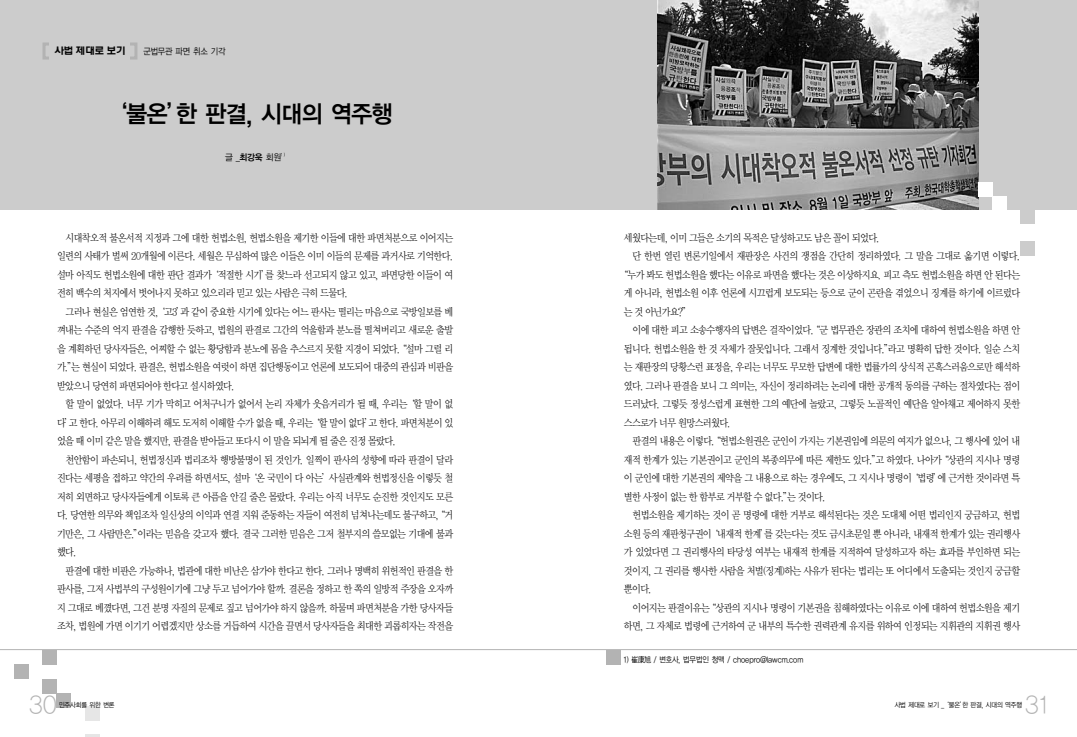
<style>
.page{position:relative;width:1077px;height:737px;background:#fff}
.page>*{position:absolute;margin:0;border:0;box-sizing:border-box;transform-origin:0 0}
.t1{font:24px "YGO14";letter-spacing:-.105em;color:#000;scale:.95 1}
.t2{font:24px "YGO11";color:#b3b3b3}
.t3{font:10.5px/18.5px "Y Mj O12";letter-spacing:-.13em;color:#000;text-align:justify;scale:.9 1}
.t4{font:700 10px "HY Wul Nun";letter-spacing:-.065em;color:#000}
.t5{font:9px "YGO12";letter-spacing:-.105em;color:#000;scale:.9 1}
.t6{font:9px "YGO12";letter-spacing:-.105em;color:#000;scale:.95 1}
.t7{font:8px "YGO12";letter-spacing:-.09em;color:#000;scale:.9 1}
.t8{font:7px "YGO12";letter-spacing:-.11em;color:#000;scale:.9 1}
.s1{font-family:"YGO14"}
</style>
<div class="page">
<div style="left:0;top:0;width:1077px;height:210px;background:#ccc"></div>
<img style="left:658px;top:0;width:320px;height:210px">
<div style="left:85px;top:707px;width:14px;height:14px;background:#e6e6e6"></div>
<svg style="left:85px;top:735px;width:14px;height:2px"></svg>
<div style="left:57px;top:693px;width:14px;height:14px;background:#b3b3b3"></div>
<div style="left:43px;top:679px;width:14px;height:14px;background:#b3b3b3"></div>
<div style="left:14px;top:664px;width:14px;height:14px;background:#b3b3b3"></div>
<div style="left:43px;top:650px;width:14px;height:14px;background:#b3b3b3"></div>
<hr style="left:0;top:649px;width:1077px;height:1px;background:#b3b3b3">
<div style="left:607px;top:650px;width:14px;height:14px;background:#b3b3b3"></div>
<div style="left:43px;top:43px;width:94px;height:17px;border:3px solid #b3b3b3"></div>
<div style="left:50px;top:40px;width:80px;height:22px;background:#ccc"></div>
<div style="left:1021px;top:210px;width:14px;height:14px;background:#ccc"></div>
<div style="left:1021px;top:242px;width:14px;height:14px;background:#ccc"></div>
<div style="left:992px;top:196px;width:15px;height:14px;background:#fff"></div>
<div style="left:978px;top:182px;width:14px;height:14px;background:#fff"></div>
<p class="t4" style="left:54px;top:47px;width:73px">사법 제대로 보기</p>
<p class="t5" style="left:143px;top:47px;width:93px">군법무관 파면 취소 기각</p>
<h1 class="t1" style="left:105px;top:103px;width:305px">‘불온’한 판결, 시대의 역주행</h1>
<p class="t6" style="left:225px;top:153px;width:65px">글 _<span class="s1">최강욱</span> 회원<sup>1</sup> <sup>)</sup></p>
<p class="t3" style="left:57px;top:229px;width:442px;text-indent:9px">시대착오적 불온서적 지정과 그에 대한 헌법소원, 헌법소원을 제기한 이들에 대한 파면처분으로 이어지는 일련의 사태가 벌써 20개월에 이른다. 세월은 무심하여 많은 이들은 이미 이들의 문제를 과거사로 기억한다. 설마 아직도 헌법소원에 대한 판단 결과가‘적절한 시기’를 찾느라 선고되지 않고 있고, 파면당한 이들이 여 전히 백수의 처지에서 벗어나지 못하고 있으리라 믿고 있는 사람은 극히 드물다.</p>
<p class="t3" style="left:57px;top:303px;width:442px;text-indent:9px">그러나 현실은 엄연한 것, ‘고3’과 같이 중요한 시기에 있다는 어느 판사는 떨리는 마음으로 국방일보를 베 껴내는 수준의 억지 판결을 감행한 듯하고, 법원의 판결로 그간의 억울함과 분노를 떨쳐버리고 새로운 출발 을 계획하던 당사자들은, 어찌할 수 없는 황당함과 분노에 몸을 추스르지 못할 지경이 되었다. “설마 그럴 리 가.”는 현실이 되었다. 판결은, 헌법소원을 여럿이 하면 집단행동이고 언론에 보도되어 대중의 관심과 비판을 받았으니 당연히 파면되어야 한다고 설시하였다.</p>
<p class="t3" style="left:57px;top:396px;width:442px;text-indent:9px">할 말이 없었다. 너무 기가 막히고 어처구니가 없어서 논리 자체가 웃음거리가 될 때, 우리는‘할 말이 없 다’고 한다. 아무리 이해하려 해도 도저히 이해할 수가 없을 때, 우리는‘할 말이 없다’고 한다. 파면처분이 있 었을 때 이미 같은 말을 했지만, 판결을 받아들고 또다시 이 말을 되뇌게 될 줄은 진정 몰랐다.</p>
<p class="t3" style="left:57px;top:451px;width:442px;text-indent:9px">천안함이 파손되니, 헌법정신과 법리조차 행방불명이 된 것인가. 일찍이 판사의 성향에 따라 판결이 달라 진다는 세평을 접하고 약간의 우려를 하면서도, 설마‘온 국민이 다 아는’사실관계와 헌법정신을 이렇듯 철 저히 외면하고 당사자들에게 이토록 큰 아픔을 안길 줄은 몰랐다. 우리는 아직 너무도 순진한 것인지도 모른 다. 당연한 의무와 책임조차 일신상의 이익과 연결 지워 준동하는 자들이 여전히 넘쳐나는데도 불구하고, “거 기만은, 그 사람만은.”이라는 믿음을 갖고자 했다. 결국 그러한 믿음은 그저 철부지의 쓸모없는 기대에 불과 했다.</p>
<p class="t3" style="left:57px;top:562px;width:442px;text-indent:9px">판결에 대한 비판은 가능하나, 법관에 대한 비난은 삼가야 한다고 한다. 그러나 명백히 위헌적인 판결을 한 판사를, 그저 사법부의 구성원이기에 그냥 두고 넘어가야 할까. 결론을 정하고 한 쪽의 일방적 주장을 오자까 지 그대로 베꼈다면, 그건 분명 자질의 문제로 짚고 넘어가야 하지 않을까. 하물며 파면처분을 가한 당사자들 조차, 법원에 가면 이기기 어렵겠지만 상소를 거듭하여 시간을 끌면서 당사자들을 최대한 괴롭히자는 작전을</p>
<p class="t3" style="left:624px;top:229px;width:286px">세웠다는데, 이미 그들은 소기의 목적은 달성하고도 남은 꼴이 되었다.</p>
<p class="t3" style="left:632px;top:248px;width:433px">단 한번 열린 변론기일에서 재판장은 사건의 쟁점을 간단히 정리하였다. 그 말을 그대로 옮기면 이렇다.</p>
<p class="t3" style="left:619px;top:266px;width:448px">“누가 봐도 헌법소원을 했다는 이유로 파면을 했다는 것은 이상하지요. 피고 측도 헌법소원을 하면 안 된다는</p>
<p class="t3" style="left:624px;top:285px;width:442px">게 아니라, 헌법소원 이후 언론에 시끄럽게 보도되는 등으로 군이 곤란을 겪었으니 징계를 하기에 이르렀다</p>
<p class="t3" style="left:624px;top:303px;width:77px">는 것 아닌가요?”</p>
<p class="t3" style="left:632px;top:322px;width:433px">이에 대한 피고 소송수행자의 답변은 걸작이었다. “군 법무관은 장관의 조치에 대하여 헌법소원을 하면 안</p>
<p class="t3" style="left:624px;top:340px;width:442px">됩니다. 헌법소원을 한 것 자체가 잘못입니다. 그래서 징계한 것입니다.”라고 명확히 답한 것이다. 일순 스치</p>
<p class="t3" style="left:624px;top:359px;width:442px">는 재판장의 당황스런 표정을, 우리는 너무도 무모한 답변에 대한 법률가의 상식적 곤혹스러움으로만 해석하</p>
<p class="t3" style="left:624px;top:377px;width:442px">였다. 그러나 판결을 보니 그 의미는, 자신이 정리하려는 논리에 대한 공개적 동의를 구하는 절차였다는 점이</p>
<p class="t3" style="left:624px;top:396px;width:442px">드러났다. 그렇듯 정성스럽게 표현한 그의 예단에 놀랐고, 그렇듯 노골적인 예단을 알아채고 제어하지 못한</p>
<p class="t3" style="left:624px;top:414px;width:121px">스스로가 너무 원망스러웠다.</p>
<p class="t3" style="left:632px;top:433px;width:433px">판결의 내용은 이렇다. “헌법소원권은 군인이 가지는 기본권임에 의문의 여지가 없으나, 그 행사에 있어 내</p>
<p class="t3" style="left:624px;top:451px;width:442px">재적 한계가 있는 기본권이고 군인의 복종의무에 따른 제한도 있다.”고 하였다. 나아가“상관의 지시나 명령</p>
<p class="t3" style="left:624px;top:470px;width:442px">이 군인에 대한 기본권의 제약을 그 내용으로 하는 경우에도, 그 지시나 명령이‘법령’에 근거한 것이라면 특</p>
<p class="t3" style="left:624px;top:488px;width:226px">별한 사정이 없는 한 함부로 거부할 수 없다.”는 것이다.</p>
<p class="t3" style="left:632px;top:507px;width:433px">헌법소원을 제기하는 것이 곧 명령에 대한 거부로 해석된다는 것은 도대체 어떤 법리인지 궁금하고, 헌법</p>
<p class="t3" style="left:624px;top:525px;width:442px">소원 등의 재판청구권이‘내재적 한계’를 갖는다는 것도 금시초문일 뿐 아니라, 내재적 한계가 있는 권리행사</p>
<p class="t3" style="left:624px;top:544px;width:442px">가 있었다면 그 권리행사의 타당성 여부는 내재적 한계를 지적하여 달성하고자 하는 효과를 부인하면 되는</p>
<p class="t3" style="left:624px;top:562px;width:442px">것이지, 그 권리를 행사한 사람을 처벌(징계)하는 사유가 된다는 법리는 또 어디에서 도출되는 것인지 궁금할</p>
<p class="t3" style="left:624px;top:581px;width:33px">뿐이다.</p>
<p class="t3" style="left:632px;top:599px;width:433px">이어지는 판결이유는“상관의 지시나 명령이 기본권을 침해하였다는 이유로 이에 대하여 헌법소원을 제기</p>
<p class="t3" style="left:624px;top:618px;width:442px">하면, 그 자체로 법령에 근거하여 군 내부의 특수한 권력관계 유지를 위하여 인정되는 지휘관의 지휘권 행사</p>
<p class="t7" style="left:624px;top:656px;width:202px">1) 崔康旭 / 변호사, 법무법인 청맥 / choepro@lawcm.com</p>
<h1 class="t2" style="left:28px;top:694px;width:31px">30</h1>
<p class="t8" style="left:59px;top:702px;width:64px">민주사회를 위한 변론</p>
<p class="t8" style="left:894px;top:702px;width:144px">사법 제대로 보기 _ ‘불온’한 판결, 시대의 역주행</p>
<h1 class="t2" style="left:1025px;top:694px;width:26px">31</h1>
</div>
